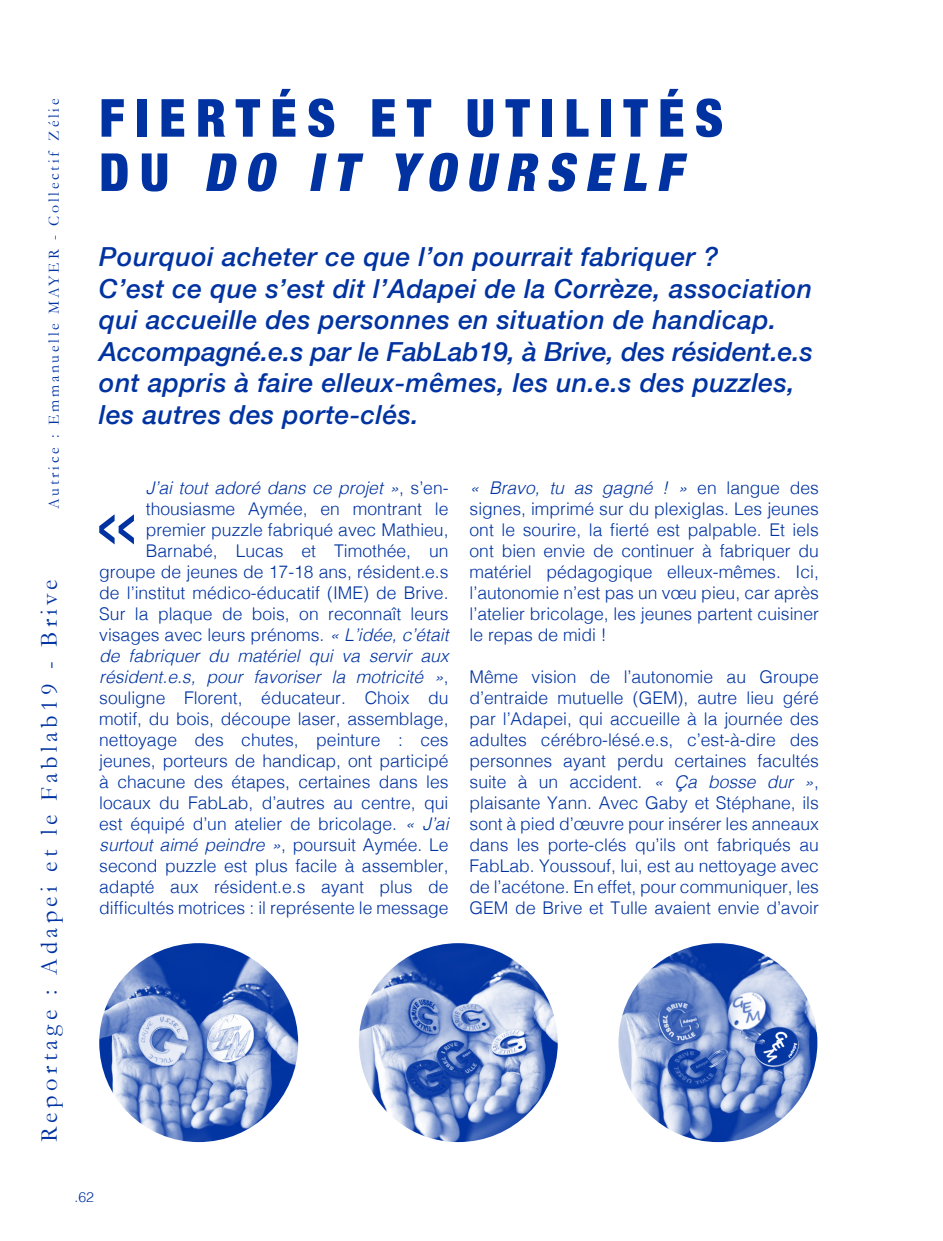
<style>
.page{position:relative;width:943px;height:1241px;background:#fff}
.page>*{position:absolute;margin:0;border:0;box-sizing:border-box;transform-origin:0 0}
.t1{font:300 105px "Helvetica";color:#0033a1}
.t2{font:900 condensed 52.5px/54.2px "Helvetica Neue";letter-spacing:.2em;color:#0033a1}
.t3{font:italic 500 26.25px/31.5px "Helvetica Neue";letter-spacing:.02em;color:#0033a1}
.t4{font:24.5px "Garamond";letter-spacing:.175em;color:#0033a1}
.t5{font:300 17.5px/21px "Helvetica";color:#0033a1;text-align:justify}
.t6{font:15.75px "Garamond";letter-spacing:.175em;color:#0033a1}
.t7{font:300 14px "Helvetica";color:#0033a1}
.s1{font-style:italic}
</style>
<div class="page">
<img style="left:99px;top:943px;width:199px;height:198px;border-radius:99px">
<img style="left:359px;top:943px;width:199px;height:198px;border-radius:99px">
<img style="left:618px;top:943px;width:199px;height:198px;border-radius:99px">
<p class="t6" style="left:43px;top:508px;width:411px;rotate:-90deg">Autrice : Emmanuelle MAYER - Collectif Zélie</p>
<h3 class="t4" style="left:33px;top:1141px;width:563px;rotate:-90deg">Reportage : Adapei et le Fablab19 - Brive</h3>
<h2 class="t2" style="left:99px;top:88px;width:625px">FIERTÉS ET UTILITÉS<br>D U <span class="s1">DO IT YOURSELF</span></h2>
<p class="t3" style="left:99px;top:239px;width:715px">Pourquoi acheter ce que l’on pourrait fabriquer ?<br>C’est ce que s’est dit l’Adapei de la Corrèze, association qui accueille des personnes en situation de handicap.<br>Accompagné.e.s par le FabLab19, à Brive, des résident.e.s ont appris à faire elleux-mêmes, les un.e.s des puzzles, les autres des porte-clés.</p>
<p class="t5" style="left:99px;top:475px;width:351px;text-align:right"><span class="s1">J’ai tout adoré dans ce projet »</span>, s’en&shy;thousiasme Aymée, en montrant le premier puzzle fabriqué avec Mathieu, Barnabé, Lucas et Timothée, un groupe de jeunes de 17-18 ans, résident.e.s de l’institut médico-éducatif (IME) de Brive.<br>Sur la plaque de bois, on reconnaît leurs visages avec leurs prénoms. <span class="s1">« L’idée, c’était de fabriquer du matériel qui va servir aux résident.e.s, pour favoriser la motricité »</span>, souligne Florent, éducateur. Choix du motif, du bois, découpe laser, assemblage, nettoyage des chutes, peinture : ces jeunes, porteurs de handicap, ont participé à chacune des étapes, certaines dans les locaux du FabLab, d’autres au centre, qui est équipé d’un atelier de bricolage. <span class="s1">« J’ai surtout aimé peindre »</span>, poursuit Aymée. Le second puzzle est plus facile à assembler, adapté aux résident.e.s ayant plus de difficultés motrices : il représente le message</p>
<p class="t5" style="left:469px;top:475px;width:351px"><span class="s1">« Bravo, tu as gagné ! »</span> en langue des signes, imprimé sur du plexiglas. Les jeunes ont le sourire, la fierté est palpable. Et iels ont bien envie de continuer à fabriquer du matériel pédagogique elleux-mêmes. Ici, l’autonomie n’est pas un vœu pieu, car après l’atelier bricolage, les jeunes partent cuisiner le repas de midi !</p>
<h1 class="t1" style="left:87px;top:430px;width:60px">«</h1>
<p class="t5" style="left:469px;top:664px;width:351px">Même vision de l’autonomie au Groupe d’entraide mutuelle (GEM), autre lieu géré par l’Adapei, qui accueille à la journée des adultes cérébro-lésé.e.s, c’est-à-dire des personnes ayant perdu certaines facultés suite à un accident. <span class="s1">« Ça bosse dur »</span>, plaisante Yann. Avec Gaby et Stéphane, ils sont à pied d’œuvre pour insérer les anneaux dans les porte-clés qu’ils ont fabriqués au FabLab. Youssouf, lui, est au nettoyage avec de l’acétone. En effet, pour communiquer, les GEM de Brive et Tulle avaient envie d’avoir</p>
<p class="t7" style="left:74px;top:1184px;width:21px">.62</p>
</div>
